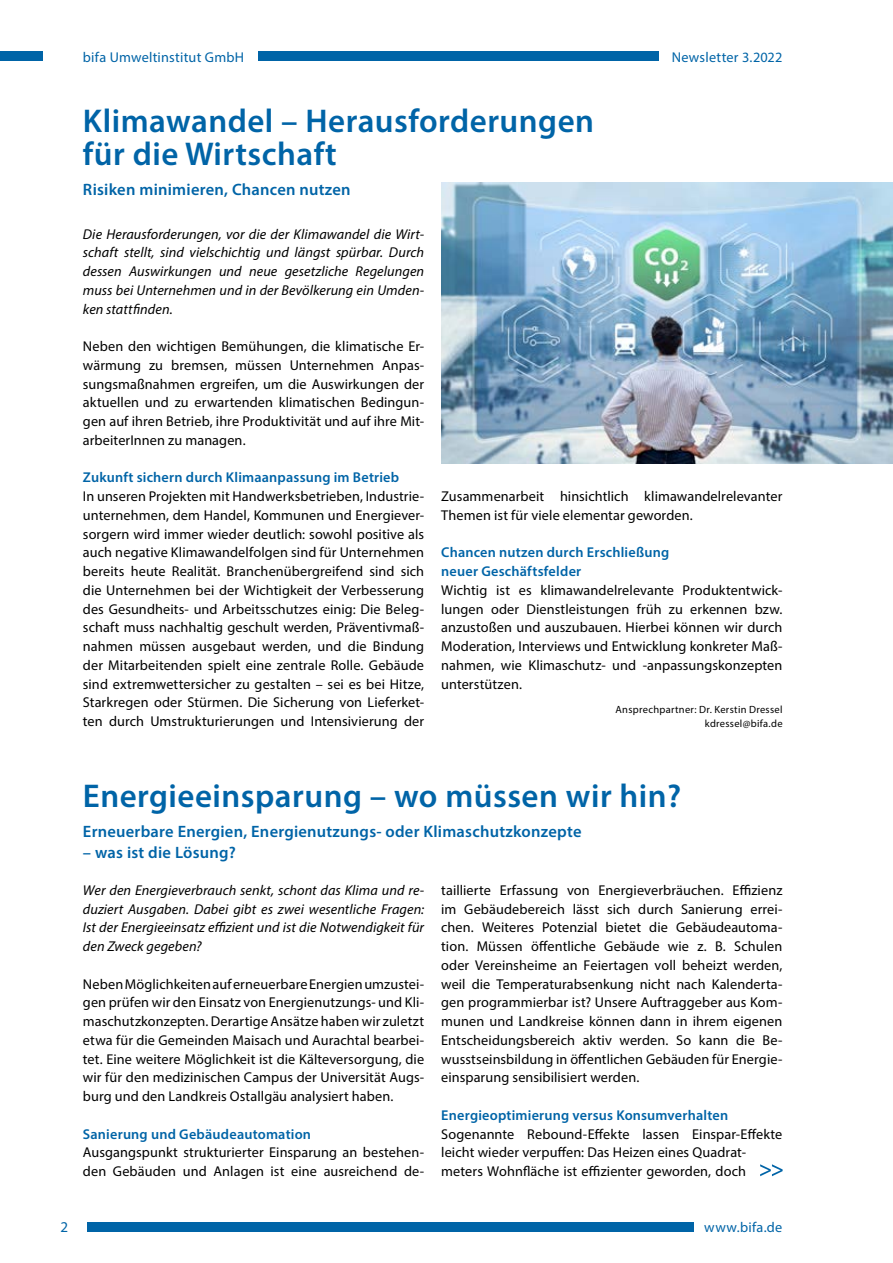
<style>
.page{position:relative;width:893px;height:1263px;background:#fff}
.page>*{position:absolute;margin:0;border:0;box-sizing:border-box;transform-origin:0 0}
.t1{font:600 33px/33px "Myriad Pro";letter-spacing:.015em;color:#0064a7}
.t2{font:600 16.5px "Myriad Pro";letter-spacing:.015em;color:#0064a7}
.t3{font:15px "Myriad Pro";color:#0064a7}
.t4{font:14.25px/18.8px "Myriad Pro";letter-spacing:.005em;color:#000;text-align:justify}
.t5{font:italic 14.25px/18.8px "Myriad Pro";letter-spacing:.005em;color:#000;text-align:justify}
.t6{font:600 14.25px/18.8px "Myriad Pro";letter-spacing:.015em;color:#0064a7}
.t7{font:14.25px "Myriad Pro";letter-spacing:.02em;color:#0064a7}
.t8{font:10.5px/13.5px "Myriad Pro";letter-spacing:.03em;color:#000;text-align:right}
</style>
<div class="page">
<div style="left:88px;top:1222px;width:606px;height:10px;background:#0064a7"></div>
<div style="left:0;top:51px;width:43px;height:10px;background:#0064a7"></div>
<div style="left:258px;top:51px;width:401px;height:10px;background:#0064a7"></div>
<svg style="left:760px;top:1164px;width:23px;height:12px"></svg>
<img style="left:441px;top:182px;width:452px;height:282px">
<p class="t7" style="left:83px;top:48px;width:163px">bifa Umweltinstitut GmbH</p>
<p class="t7" style="left:672px;top:48px;width:112px">Newsletter 3.2022</p>
<h1 class="t1" style="left:83px;top:104px;width:513px">Klimawandel – Herausforderungen für die Wirtschaft</h1>
<p class="t2" style="left:83px;top:179px;width:269px">Risiken minimieren, Chancen nutzen</p>
<p class="t5" style="left:83px;top:224px;width:343px">Die Herausforderungen, vor die der Klimawandel die Wirt&shy;schaft stellt, sind vielschichtig und längst spürbar. Durch dessen Auswirkungen und neue gesetzliche Regelungen muss bei Unternehmen und in der Bevölkerung ein Umden&shy;ken stattfinden.</p>
<p class="t4" style="left:83px;top:337px;width:343px">Neben den wichtigen Bemühungen, die klimatische Er&shy;wärmung zu bremsen, müssen Unternehmen Anpas&shy;sungsmaßnahmen ergreifen, um die Auswirkungen der aktuellen und zu erwartenden klimatischen Bedingun&shy;gen auf ihren Betrieb, ihre Produktivität und auf ihre Mit&shy;arbeiterInnen zu managen.</p>
<p class="t6" style="left:83px;top:468px;width:318px">Zukunft sichern durch Klimaanpassung im Betrieb</p>
<p class="t4" style="left:83px;top:487px;width:343px">In unseren Projekten mit Handwerksbetrieben, Industrie&shy;unternehmen, dem Handel, Kommunen und Energiever&shy;sorgern wird immer wieder deutlich: sowohl positive als auch negative Klimawandelfolgen sind für Unternehmen bereits heute Realität. Branchenübergreifend sind sich die Unternehmen bei der Wichtigkeit der Verbesserung des Gesundheits- und Arbeitsschutzes einig: Die Beleg&shy;schaft muss nachhaltig geschult werden, Präventivmaß&shy;nahmen müssen ausgebaut werden, und die Bindung der Mitarbeitenden spielt eine zentrale Rolle. Gebäude sind extremwettersicher zu gestalten – sei es bei Hitze, Starkregen oder Stürmen. Die Sicherung von Lieferket&shy;ten durch Umstrukturierungen und Intensivierung der</p>
<p class="t4" style="left:441px;top:487px;width:343px">Zusammenarbeit hinsichtlich klimawandelrelevanter<br>Themen ist für viele elementar geworden.</p>
<p class="t6" style="left:441px;top:543px;width:230px">Chancen nutzen durch Erschließung neuer Geschäftsfelder</p>
<p class="t4" style="left:441px;top:580px;width:343px">Wichtig ist es klimawandelrelevante Produktentwick&shy;lungen oder Dienstleistungen früh zu erkennen bzw. anzustoßen und auszubauen. Hierbei können wir durch Moderation, Interviews und Entwicklung konkreter Maß&shy;nahmen, wie Klimaschutz- und -anpassungskonzepten unterstützen.</p>
<p class="t8" style="left:616px;top:703px;width:168px">Ansprechpartner: Dr. Kerstin Dressel kdressel@bifa.de</p>
<h1 class="t1" style="left:83px;top:779px;width:600px">Energieeinsparung – wo müssen wir hin?</h1>
<p class="t2" style="left:83px;top:820px;width:500px">Erneuerbare Energien, Energienutzungs- oder Klimaschutzkonzepte</p>
<p class="t2" style="left:83px;top:841px;width:155px">– was ist die Lösung?</p>
<p class="t5" style="left:83px;top:880px;width:343px">Wer den Energieverbrauch senkt, schont das Klima und re&shy;duziert Ausgaben. Dabei gibt es zwei wesentliche Fragen:<br>Ist der Energieeinsatz effizient und ist die Notwendigkeit für den Zweck gegeben?</p>
<p class="t4" style="left:83px;top:974px;width:343px">Neben Möglichkeiten auf erneuerbare Energien umzustei&shy;gen prüfen wir den Einsatz von Energienutzungs- und Kli&shy;maschutzkonzepten. Derartige Ansätze haben wir zuletzt etwa für die Gemeinden Maisach und Aurachtal bearbei&shy;tet. Eine weitere Möglichkeit ist die Kälteversorgung, die wir für den medizinischen Campus der Universität Augs&shy;burg und den Landkreis Ostallgäu analysiert haben.</p>
<p class="t6" style="left:83px;top:1124px;width:230px">Sanierung und Gebäudeautomation</p>
<p class="t4" style="left:83px;top:1143px;width:343px">Ausgangspunkt strukturierter Einsparung an bestehen&shy;den Gebäuden und Anlagen ist eine ausreichend de-</p>
<p class="t4" style="left:441px;top:880px;width:343px">taillierte Erfassung von Energieverbräuchen. Effizienz im Gebäudebereich lässt sich durch Sanierung errei&shy;chen. Weiteres Potenzial bietet die Gebäudeautoma&shy;tion. Müssen öffentliche Gebäude wie z. B. Schulen oder Vereinsheime an Feiertagen voll beheizt werden, weil die Temperaturabsenkung nicht nach Kalenderta&shy;gen programmierbar ist? Unsere Auftraggeber aus Kom&shy;munen und Landkreise können dann in ihrem eigenen Entscheidungsbereich aktiv werden. So kann die Be&shy;wusstseinsbildung in öffentlichen Gebäuden für Energie&shy;einsparung sensibilisiert werden.</p>
<p class="t6" style="left:441px;top:1105px;width:288px">Energieoptimierung versus Konsumverhalten</p>
<p class="t4" style="left:441px;top:1124px;width:343px;text-align:left">Sogenannte Rebound-Effekte lassen Einspar-Effekte leicht wieder verpuffen: Das Heizen eines Quadrat&shy;meters Wohnfläche ist effizienter geworden, doch</p>
<p class="t3" style="left:61px;top:1218px;width:9px">2</p>
<p class="t7" style="left:704px;top:1219px;width:80px">www.bifa.de</p>
</div>
